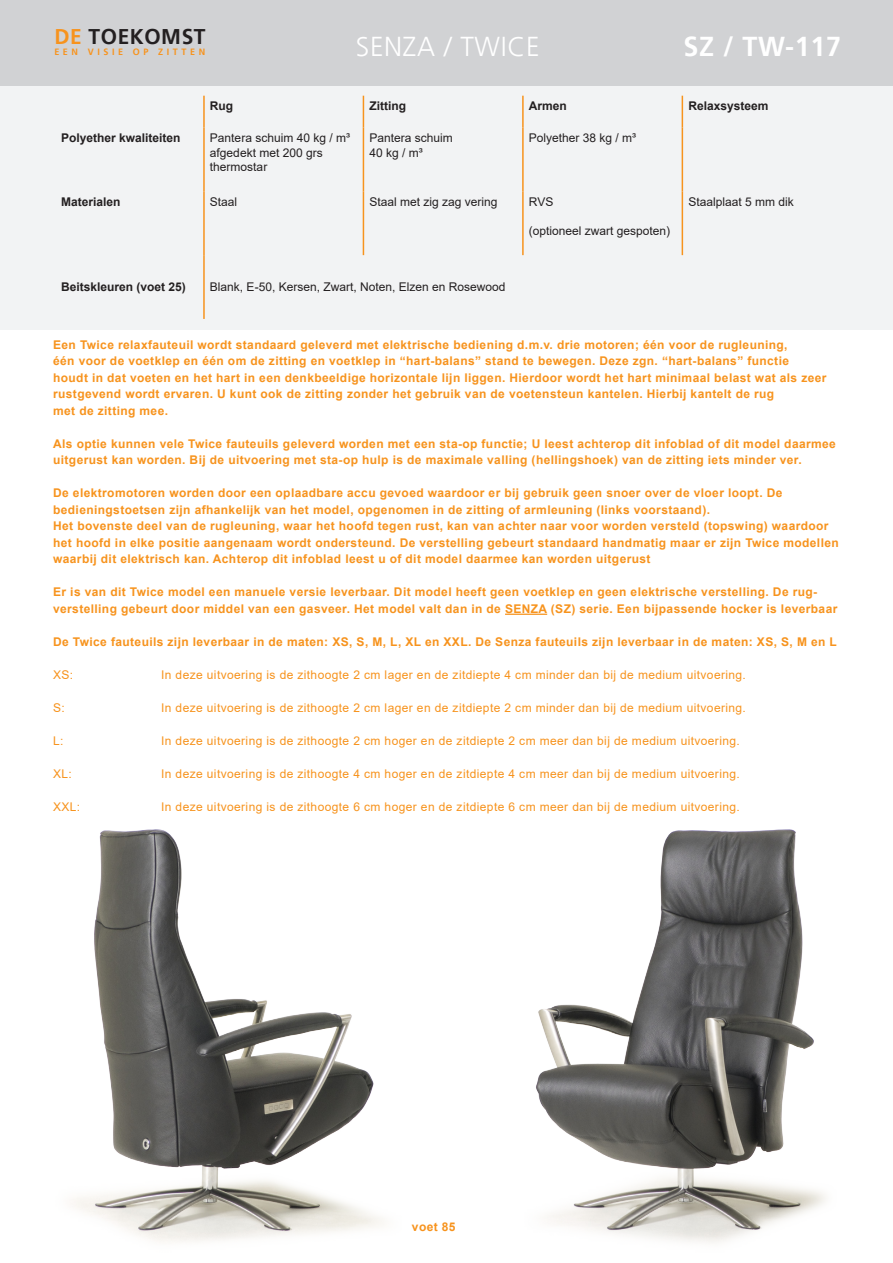
<style>
.page{position:relative;width:893px;height:1263px;background:#fff}
.page>*{position:absolute;margin:0;border:0;box-sizing:border-box;transform-origin:0 0}
.t1{font:300 27.3px "Frutiger";letter-spacing:.025em;color:#fff}
.t2{font:700 27.3px "Frutiger";letter-spacing:.025em;color:#fff}
.t3{font:700 21.3px "Frutiger";letter-spacing:.025em;color:#231f20}
.t4{font:700 12px/16.5px "Arial";letter-spacing:.03em;color:#f7931d}
.t5{font:12px "Arial";letter-spacing:.03em;color:#f7931d}
.t6{font:12px/14.4px "Arial";color:#231f20}
.t7{font:700 12px "Arial";color:#231f20}
.t8{font:700 9.15px "Frutiger";letter-spacing:.4em;color:#f7931d}
.s1{color:#f7931d}
</style>
<div class="page">
<div style="left:0;top:85px;width:893px;height:245px;background:#f2f3f4"></div>
<div style="left:0;top:0;width:893px;height:85px;background:#d1d2d4"></div>
<hr style="left:203px;top:96px;width:2px;height:32px;background:#f7931d">
<hr style="left:363px;top:96px;width:1px;height:32px;background:#f7931d">
<hr style="left:522px;top:96px;width:2px;height:32px;background:#f7931d">
<hr style="left:682px;top:96px;width:1px;height:32px;background:#f7931d">
<hr style="left:203px;top:128px;width:2px;height:63px;background:#f7931d">
<hr style="left:363px;top:128px;width:1px;height:63px;background:#f7931d">
<hr style="left:522px;top:128px;width:2px;height:63px;background:#f7931d">
<hr style="left:682px;top:128px;width:1px;height:63px;background:#f7931d">
<hr style="left:203px;top:191px;width:2px;height:64px;background:#f7931d">
<hr style="left:363px;top:191px;width:1px;height:64px;background:#f7931d">
<hr style="left:522px;top:191px;width:2px;height:64px;background:#f7931d">
<hr style="left:682px;top:191px;width:1px;height:64px;background:#f7931d">
<hr style="left:203px;top:255px;width:2px;height:64px;background:#f7931d">
<img style="left:73px;top:829px;width:310px;height:413px">
<img style="left:536px;top:829px;width:290px;height:414px">
<hr style="left:505px;top:614px;width:42px;height:1px;background:#f7931d">
<p class="t3" style="left:54px;top:24px;width:153px"><span class="s1">DE</span> TOEKOMST</p>
<p class="t8" style="left:54px;top:46px;width:152px">EEN VISIE OP ZITTEN</p>
<p class="t1" style="left:356px;top:31px;width:185px">SENZA / TWICE</p>
<p class="t2" style="left:683px;top:30px;width:159px">SZ / TW-117</p>
<p class="t7" style="left:210px;top:98px;width:25px">Rug</p>
<p class="t7" style="left:369px;top:98px;width:38px">Zitting</p>
<p class="t7" style="left:529px;top:98px;width:40px">Armen</p>
<p class="t7" style="left:688px;top:98px;width:82px">Relaxsysteem</p>
<p class="t7" style="left:61px;top:130px;width:121px">Polyether kwaliteiten</p>
<p class="t6" style="left:210px;top:131px;width:142px">Pantera schuim 40 kg / m³</p>
<p class="t6" style="left:210px;top:145px;width:114px">afgedekt met 200 grs thermostar</p>
<p class="t6" style="left:369px;top:131px;width:85px">Pantera schuim</p>
<p class="t6" style="left:369px;top:145px;width:55px">40 kg / m³</p>
<p class="t6" style="left:529px;top:131px;width:109px">Polyether 38 kg / m³</p>
<p class="t7" style="left:61px;top:193px;width:61px">Materialen</p>
<p class="t6" style="left:210px;top:195px;width:29px">Staal</p>
<p class="t6" style="left:369px;top:195px;width:130px">Staal met zig zag vering</p>
<p class="t6" style="left:529px;top:195px;width:26px">RVS</p>
<p class="t6" style="left:529px;top:223px;width:143px">(optioneel zwart gespoten)</p>
<p class="t7" style="left:61px;top:279px;width:126px">Beitskleuren (voet 25)</p>
<p class="t6" style="left:210px;top:280px;width:297px">Blank, E-50, Kersen, Zwart, Noten, Elzen en Rosewood</p>
<p class="t6" style="left:688px;top:195px;width:107px">Staalplaat 5 mm dik</p>
<p class="t4" style="left:53px;top:337px;width:736px">Een Twice relaxfauteuil wordt standaard geleverd met elektrische bediening d.m.v. drie motoren; één voor de rugleuning,</p>
<p class="t4" style="left:53px;top:353px;width:737px">één voor de voetklep en één om de zitting en voetklep in “hart-balans” stand te bewegen. Deze zgn. “hart-balans” functie</p>
<p class="t4" style="left:53px;top:370px;width:775px">houdt in dat voeten en het hart in een denkbeeldige horizontale lijn liggen. Hierdoor wordt het hart minimaal belast wat als zeer</p>
<p class="t4" style="left:53px;top:386px;width:723px">rustgevend wordt ervaren. U kunt ook de zitting zonder het gebruik van de voetensteun kantelen. Hierbij kantelt de rug</p>
<p class="t4" style="left:53px;top:403px;width:116px">met de zitting mee.</p>
<p class="t4" style="left:53px;top:436px;width:784px">Als optie kunnen vele Twice fauteuils geleverd worden met een sta-op functie; U leest achterop dit infoblad of dit model daarmee uitgerust kan worden. Bij de uitvoering met sta-op hulp is de maximale valling (hellingshoek) van de zitting iets minder ver.</p>
<p class="t4" style="left:53px;top:485px;width:731px">De elektromotoren worden door een oplaadbare accu gevoed waardoor er bij gebruik geen snoer over de vloer loopt. De</p>
<p class="t4" style="left:53px;top:502px;width:658px">bedieningstoetsen zijn afhankelijk van het model, opgenomen in de zitting of armleuning (links voorstaand).</p>
<p class="t4" style="left:53px;top:518px;width:787px">Het bovenste deel van de rugleuning, waar het hoofd tegen rust, kan van achter naar voor worden versteld (topswing) waardoor het hoofd in elke positie aangenaam wordt ondersteund. De verstelling gebeurt standaard handmatig maar er zijn Twice modellen waarbij dit elektrisch kan. Achterop dit infoblad leest u of dit model daarmee kan worden uitgerust</p>
<p class="t4" style="left:53px;top:584px;width:766px">Er is van dit Twice model een manuele versie leverbaar. Dit model heeft geen voetklep en geen elektrische verstelling. De rug-</p>
<p class="t4" style="left:53px;top:601px;width:786px">verstelling gebeurt door middel van een gasveer. Het model valt dan in de SENZA (SZ) serie. Een bijpassende hocker is leverbaar</p>
<p class="t4" style="left:53px;top:634px;width:785px">De Twice fauteuils zijn leverbaar in de maten: XS, S, M, L, XL en XXL. De Senza fauteuils zijn leverbaar in de maten: XS, S, M en L</p>
<p class="t5" style="left:53px;top:666px;width:22px">XS:</p>
<p class="t5" style="left:161px;top:666px;width:586px">In deze uitvoering is de zithoogte 2 cm lager en de zitdiepte 4 cm minder dan bij de medium uitvoering.</p>
<p class="t5" style="left:53px;top:699px;width:13px">S:</p>
<p class="t5" style="left:161px;top:699px;width:586px">In deze uitvoering is de zithoogte 2 cm lager en de zitdiepte 2 cm minder dan bij de medium uitvoering.</p>
<p class="t5" style="left:53px;top:732px;width:12px">L:</p>
<p class="t5" style="left:161px;top:732px;width:580px">In deze uitvoering is de zithoogte 2 cm hoger en de zitdiepte 2 cm meer dan bij de medium uitvoering.</p>
<p class="t5" style="left:53px;top:765px;width:20px">XL:</p>
<p class="t5" style="left:161px;top:765px;width:580px">In deze uitvoering is de zithoogte 4 cm hoger en de zitdiepte 4 cm meer dan bij de medium uitvoering.</p>
<p class="t5" style="left:53px;top:798px;width:29px">XXL:</p>
<p class="t5" style="left:161px;top:798px;width:580px">In deze uitvoering is de zithoogte 6 cm hoger en de zitdiepte 6 cm meer dan bij de medium uitvoering.</p>
<p class="t4" style="left:412px;top:1219px;width:45px">voet 85</p>
</div>
